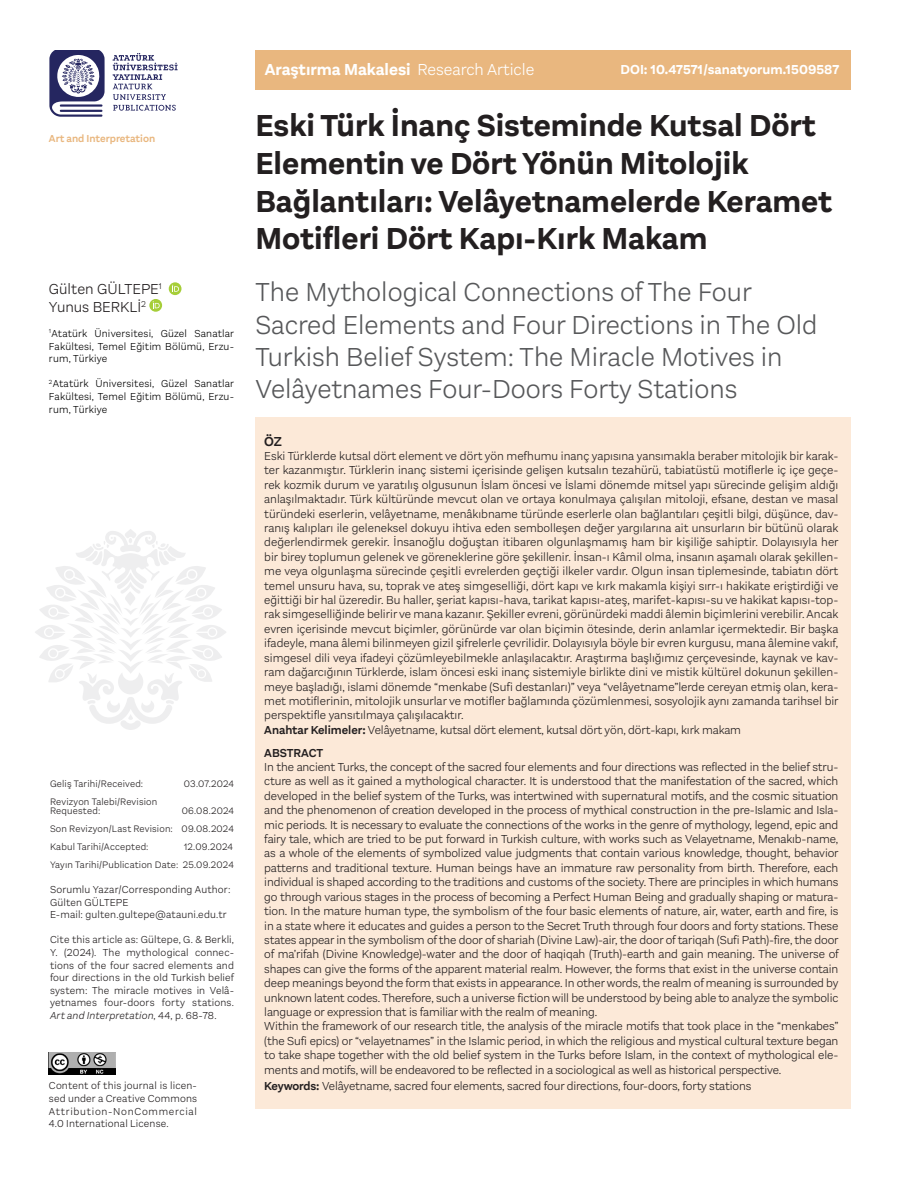
<style>
.page{position:relative;width:915px;height:1191px;background:#fff}
.page>*{position:absolute;margin:0;border:0;box-sizing:border-box;transform-origin:0 0}
.t1{font:700 31.5px/37.8px "Aestetico";color:#231f20}
.t2{font:300 27px/32.4px "Aestetico";color:#57585a}
.Başlık-1{font:700 16.5px "Aestetico";color:#fff}
.Sol_Yazar_Bilgisi{font:300 15px "Aestetico";color:#231f20}
.t3{font:700 13.5px "Aestetico";color:#fff}
.Özet-Abstract{font:600 13.5px "Aestetico";color:#231f20}
.Özet-Abstract-2{font:300 12px/14.4px "Aestetico";letter-spacing:-.01em;color:#231f20;text-align:justify}
.Özet-Abstract-3{font:600 12px "Aestetico";color:#231f20}
.Sol_Yazar_Bilgisi-2{font:300 10.5px/12.6px "Aestetico";letter-spacing:.015em;color:#231f20;text-align:justify}
.Sol_Yazar_Bilgisi-3{font:300 10.5px/12.6px "Aestetico";letter-spacing:.015em;color:#000;text-align:justify}
.Tablometin{font:600 10.5px "Aestetico";color:#e9b77f}
.Sol_Yazar_Bilgisi-4{font:300 9.75px "Aestetico";letter-spacing:.015em;color:#231f20}
.s1{font-style:italic}
.s2{font-weight:300}
.s3{font-weight:600}
</style>
<div class="page">
<div style="left:255px;top:417px;width:595px;height:691px;background:#fce9d8"></div>
<svg style="left:35px;top:529px;width:191px;height:201px"></svg>
<div style="left:255px;top:50px;width:595px;height:39px;background:#e9b77f"></div>
<div style="left:169px;top:282px;width:12px;height:13px;background:#a6ce39;border-radius:50%"></div>
<svg style="left:172px;top:285px;width:7px;height:7px"></svg>
<svg style="left:149px;top:299px;width:13px;height:13px"></svg>
<svg style="left:153px;top:301px;width:7px;height:7px"></svg>
<svg style="left:113px;top:53px;width:64px;height:58px"></svg>
<svg style="left:49px;top:50px;width:56px;height:67px"></svg>
<img style="left:49px;top:1052px;width:66px;height:22px">
<p class="Tablometin" style="left:49px;top:133px;width:108px">Art and Interpretation</p>
<p class="Sol_Yazar_Bilgisi" style="left:49px;top:280px;width:114px">Gülten GÜLTEPE<sup>1</sup></p>
<p class="Sol_Yazar_Bilgisi" style="left:49px;top:298px;width:98px">Yunus BERKLİ<sup>2</sup></p>
<p class="Sol_Yazar_Bilgisi-3" style="left:49px;top:327px;width:186px"><sup>1</sup>Atatürk Üniversitesi, Güzel Sanatlar Fakültesi, Temel Eğitim Bölümü, Erzu&shy;rum, Türkiye</p>
<p class="Sol_Yazar_Bilgisi-3" style="left:49px;top:377px;width:186px"><sup>2</sup>Atatürk Üniversitesi, Güzel Sanatlar Fakültesi, Temel Eğitim Bölümü, Erzu&shy;rum, Türkiye</p>
<p class="Sol_Yazar_Bilgisi-4" style="left:50px;top:778px;width:95px">Geliş Tarihi/Received:</p>
<p class="Sol_Yazar_Bilgisi-4" style="left:184px;top:778px;width:52px">03.07.2024</p>
<p class="Sol_Yazar_Bilgisi-4" style="left:50px;top:796px;width:109px">Revizyon Talebi/Revision</p>
<p class="Sol_Yazar_Bilgisi-4" style="left:50px;top:805px;width:52px">Requested:</p>
<p class="Sol_Yazar_Bilgisi-4" style="left:182px;top:805px;width:54px">06.08.2024</p>
<p class="Sol_Yazar_Bilgisi-4" style="left:50px;top:823px;width:185px">Son Revizyon/Last Revision: 09.08.2024</p>
<p class="Sol_Yazar_Bilgisi-4" style="left:50px;top:841px;width:100px">Kabul Tarihi/Accepted:</p>
<p class="Sol_Yazar_Bilgisi-4" style="left:184px;top:841px;width:51px">12.09.2024</p>
<p class="Sol_Yazar_Bilgisi-4" style="left:50px;top:859px;width:185px">Yayın Tarihi/Publication Date: 25.09.2024</p>
<p class="Sol_Yazar_Bilgisi-2" style="left:50px;top:883px;width:182px">Sorumlu Yazar/Corresponding Author:</p>
<p class="Sol_Yazar_Bilgisi-2" style="left:50px;top:895px;width:80px">Gülten GÜLTEPE</p>
<p class="Sol_Yazar_Bilgisi-2" style="left:50px;top:908px;width:178px">E-mail: gulten.gultepe@atauni.edu.tr</p>
<p class="Sol_Yazar_Bilgisi-2" style="left:50px;top:933px;width:185px">Cite this article as: Gültepe, G. &amp; Berkli, Y. (2024). The mythological connec&shy;tions of the four sacred elements and four directions in the old Turkish belief system: The miracle motives in Velâ&shy;yetnames four-doors forty stations.<br><span class="s1">Art and Interpretation</span>, 44, p. 68-78.</p>
<p class="Sol_Yazar_Bilgisi-2" style="left:49px;top:1079px;width:149px">Content of this journal is licen&shy;sed under a Creative Commons Attribution-NonCommercial 4.0 International License.</p>
<p class="Başlık-1" style="left:264px;top:59px;width:271px">Araştırma Makalesi <span class="s2">Research Article</span></p>
<p class="t3" style="left:620px;top:62px;width:220px">DOI: 10.47571/sanatyorum.1509587</p>
<p class="t1" style="left:255px;top:107px;width:578px">Eski Türk İnanç Sisteminde Kutsal Dört Elementin ve Dört Yönün Mitolojik Bağlantıları: Velâyetnamelerde Keramet Motifleri Dört Kapı-Kırk Makam</p>
<p class="t2" style="left:255px;top:276px;width:563px">The Mythological Connections of The Four Sacred Elements and Four Directions in The Old Turkish Belief System: The Miracle Motives in Velâyetnames Four-Doors Forty Stations</p>
<p class="Özet-Abstract" style="left:264px;top:433px;width:19px">ÖZ</p>
<p class="Özet-Abstract-2" style="left:264px;top:449px;width:575px">Eski Türklerde kutsal dört element ve dört yön mefhumu inanç yapısına yansımakla beraber mitolojik bir karak&shy;ter kazanmıştır. Türklerin inanç sistemi içerisinde gelişen kutsalın tezahürü, tabiatüstü motiflerle iç içe geçe&shy;rek kozmik durum ve yaratılış olgusunun İslam öncesi ve İslami dönemde mitsel yapı sürecinde gelişim aldığı anlaşılmaktadır. Türk kültüründe mevcut olan ve ortaya konulmaya çalışılan mitoloji, efsane, destan ve masal türündeki eserlerin, velâyetname, menâkıbname türünde eserlerle olan bağlantıları çeşitli bilgi, düşünce, dav&shy;ranış kalıpları ile geleneksel dokuyu ihtiva eden sembolleşen değer yargılarına ait unsurların bir bütünü olarak değerlendirmek gerekir. İnsanoğlu doğuştan itibaren olgunlaşmamış ham bir kişiliğe sahiptir. Dolayısıyla her bir birey toplumun gelenek ve göreneklerine göre şekillenir. İnsan-ı Kâmil olma, insanın aşamalı olarak şekillen&shy;me veya olgunlaşma sürecinde çeşitli evrelerden geçtiği ilkeler vardır. Olgun insan tiplemesinde, tabiatın dört temel unsuru hava, su, toprak ve ateş simgeselliği, dört kapı ve kırk makamla kişiyi sırr-ı hakikate eriştirdiği ve eğittiği bir hal üzeredir. Bu haller, şeriat kapısı-hava, tarikat kapısı-ateş, marifet-kapısı-su ve hakikat kapısı-top&shy;rak simgeselliğinde belirir ve mana kazanır. Şekiller evreni, görünürdeki maddi âlemin biçimlerini verebilir. Ancak evren içerisinde mevcut biçimler, görünürde var olan biçimin ötesinde, derin anlamlar içermektedir. Bir başka ifadeyle, mana âlemi bilinmeyen gizil şifrelerle çevrilidir. Dolayısıyla böyle bir evren kurgusu, mana âlemine vakıf, simgesel dili veya ifadeyi çözümleyebilmekle anlaşılacaktır. Araştırma başlığımız çerçevesinde, kaynak ve kav&shy;ram dağarcığının Türklerde, islam öncesi eski inanç sistemiyle birlikte dini ve mistik kültürel dokunun şekillen&shy;meye başladığı, islami dönemde “menkabe (Sufi destanları)” veya “velâyetname”lerde cereyan etmiş olan, kera&shy;met motiflerinin, mitolojik unsurlar ve motifler bağlamında çözümlenmesi, sosyolojik aynı zamanda tarihsel bir perspektifle yansıtılmaya çalışılacaktır.</p>
<p class="Özet-Abstract-2" style="left:264px;top:722px;width:478px"><span class="s3">Anahtar Kelimeler:</span> Velâyetname, kutsal dört element, kutsal dört yön, dört-kapı, kırk makam</p>
<p class="Özet-Abstract-3" style="left:264px;top:745px;width:61px">ABSTRACT</p>
<p class="Özet-Abstract-2" style="left:264px;top:760px;width:575px">In the ancient Turks, the concept of the sacred four elements and four directions was reflected in the belief stru&shy;cture as well as it gained a mythological character. It is understood that the manifestation of the sacred, which developed in the belief system of the Turks, was intertwined with supernatural motifs, and the cosmic situation and the phenomenon of creation developed in the process of mythical construction in the pre-Islamic and Isla&shy;mic periods. It is necessary to evaluate the connections of the works in the genre of mythology, legend, epic and fairy tale, which are tried to be put forward in Turkish culture, with works such as Velayetname, Menakıb-name, as a whole of the elements of symbolized value judgments that contain various knowledge, thought, behavior patterns and traditional texture. Human beings have an immature raw personality from birth. Therefore, each individual is shaped according to the traditions and customs of the society. There are principles in which humans go through various stages in the process of becoming a Perfect Human Being and gradually shaping or matura&shy;tion. In the mature human type, the symbolism of the four basic elements of nature, air, water, earth and fire, is in a state where it educates and guides a person to the Secret Truth through four doors and forty stations. These states appear in the symbolism of the door of shariah (Divine Law)-air, the door of tariqah (Sufi Path)-fire, the door of ma’rifah (Divine Knowledge)-water and the door of haqiqah (Truth)-earth and gain meaning. The universe of shapes can give the forms of the apparent material realm. However, the forms that exist in the universe contain deep meanings beyond the form that exists in appearance. In other words, the realm of meaning is surrounded by unknown latent codes. Therefore, such a universe fiction will be understood by being able to analyze the symbolic language or expression that is familiar with the realm of meaning.</p>
<p class="Özet-Abstract-2" style="left:264px;top:1019px;width:575px">Within the framework of our research title, the analysis of the miracle motifs that took place in the “menkabes” (the Sufi epics) or “velayetnames” in the Islamic period, in which the religious and mystical cultural texture began to take shape together with the old belief system in the Turks before Islam, in the context of mythological ele&shy;ments and motifs, will be endeavored to be reflected in a sociological as well as historical perspective.</p>
<p class="Özet-Abstract-2" style="left:264px;top:1078px;width:488px"><span class="s3">Keywords:</span> Velâyetname, sacred four elements, sacred four directions, four-doors, forty stations</p>
</div>
